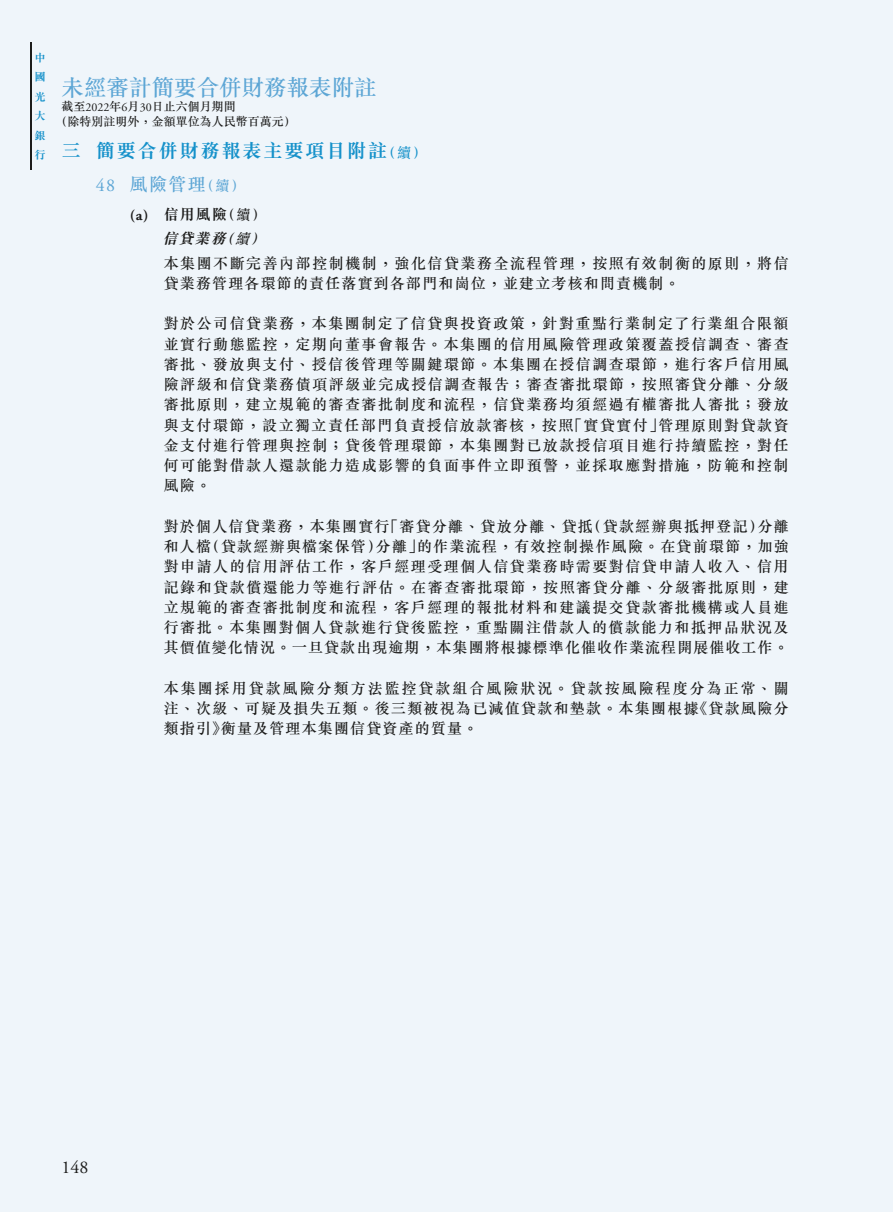
<style>
.page{position:relative;width:893px;height:1212px;background:#eff5fa}
.page>*{position:absolute;margin:0;border:0;box-sizing:border-box;transform-origin:0 0}
.t1{font:500 22.5px "M Sung HK";color:#5da6d5}
.t2{font:700 19.5px "M Sung HK";letter-spacing:.075em;color:#1591ca}
.t3{font:500 18px "M Sung HK";color:#5da6d5}
.t4{font:18px "Adobe Garamond Pro";color:#1c1c1b}
.t5{font:500 15px/20.2px "M Sung HK";letter-spacing:.085em;color:#1c1c1b;text-align:justify}
.t6{font:500 12px/15px "M Sung HK";color:#1c1c1b}
.t7{font:700 11.25px/19.5px "M Sung HK";color:#1591ca;text-align:justify}
.s1{font-family:"Adobe Garamond Pro";font-weight:400}
.s2{font-weight:500;font-size:14.25px}
.s3{font-size:14.25px}
.s4{font-family:"Adobe Garamond Pro";font-weight:700}
.s5{font-weight:700}
.s6{font-weight:700;font-style:italic}
.s7{font-style:italic;font-size:14.25px}
</style>
<div class="page">
<hr style="left:30px;top:43px;width:1px;height:127px;background:#1c1c1b">
<p class="t7" style="left:35px;top:47px;width:13px">中國光大銀行</p>
<h1 class="t1" style="left:62px;top:72px;width:316px">未經審計簡要合併財務報表附註</h1>
<p class="t6" style="left:56px;top:98px;width:241px;text-indent:6px">截至<span class="s1">2022</span>年<span class="s1">6</span>月<span class="s1">30</span>日止六個月期間<br>（除特別註明外，金額單位為人民幣百萬元）</p>
<h2 class="t2" style="left:62px;top:137px;width:367px">三 簡要合併財務報表主要項目附註<span class="s2">（續）</span></h2>
<p class="t3" style="left:96px;top:172px;width:151px"><span class="s1">48</span> 風險管理<span class="s3">（續）</span></p>
<p class="t5" style="left:162px;top:201px;width:628px;line-height:24.5px;text-align:left;text-indent:-33px"><span class="s4">(a)</span> <span class="s5">信用風險</span><span class="s3">（續）<br></span><span class="s6">信貸業務</span><span class="s7">（續）<br></span>本集團不斷完善內部控制機制，強化信貸業務全流程管理，按照有效制衡的原則，將信</p>
<p class="t5" style="left:164px;top:273px;width:518px">貸業務管理各環節的責任落實到各部門和崗位，並建立考核和問責機制。</p>
<p class="t5" style="left:164px;top:313px;width:627px">對於公司信貸業務，本集團制定了信貸與投資政策，針對重點行業制定了行業組合限額並實行動態監控，定期向董事會報告。本集團的信用風險管理政策覆蓋授信調查、審查審批、發放與支付、授信後管理等關鍵環節。本集團在授信調查環節，進行客戶信用風險評級和信貸業務債項評級並完成授信調查報告；審查審批環節，按照審貸分離、分級審批原則，建立規範的審查審批制度和流程，信貸業務均須經過有權審批人審批；發放與支付環節，設立獨立責任部門負責授信放款審核，按照「實貸實付」管理原則對貸款資金支付進行管理與控制；貸後管理環節，本集團對已放款授信項目進行持續監控，對任何可能對借款人還款能力造成影響的負面事件立即預警，並採取應對措施，防範和控制風險。</p>
<p class="t5" style="left:164px;top:516px;width:627px">對於個人信貸業務，本集團實行「審貸分離、貸放分離、貸抵（貸款經辦與抵押登記）分離和人檔（貸款經辦與檔案保管）分離」的作業流程，有效控制操作風險。在貸前環節，加強對申請人的信用評估工作，客戶經理受理個人信貸業務時需要對信貸申請人收入、信用記錄和貸款償還能力等進行評估。在審查審批環節，按照審貸分離、分級審批原則，建立規範的審查審批制度和流程，客戶經理的報批材料和建議提交貸款審批機構或人員進行審批。本集團對個人貸款進行貸後監控，重點關注借款人的償款能力和抵押品狀況及其價值變化情況。一旦貸款出現逾期，本集團將根據標準化催收作業流程開展催收工作。</p>
<p class="t5" style="left:164px;top:678px;width:627px">本集團採用貸款風險分類方法監控貸款組合風險狀況。貸款按風險程度分為正常、關注、次級、可疑及損失五類。後三類被視為已減值貸款和墊款。本集團根據《貸款風險分類指引》衡量及管理本集團信貸資產的質量。</p>
<p class="t4" style="left:62px;top:1156px;width:28px">148</p>
</div>
